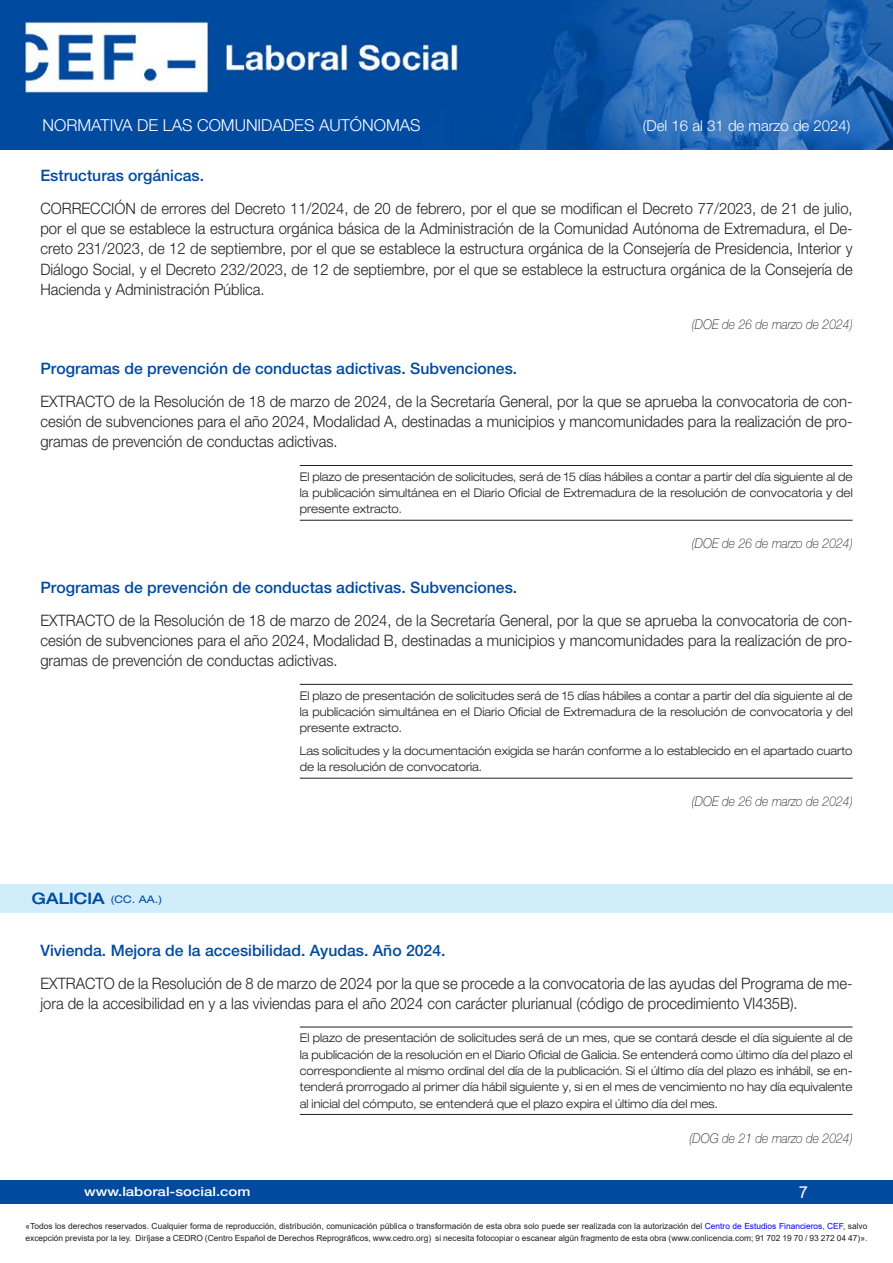
<style>
.page{position:relative;width:893px;height:1263px;background:#fff}
.page>*{position:absolute;margin:0;border:0;box-sizing:border-box;transform-origin:0 0}
.t1{font:300 16.5px "Helvetica Neue LT Std";color:#fff}
.t2{font:16.5px "Arial";color:#fff}
.Contenido{font:300 15.75px/20.1px "Helvetica Neue LT Std";color:#231f20;text-align:justify;scale:.94 1}
.Título-cabecera{font:500 15.75px "Helvetica Neue LT Std";color:#004a9f}
.t3{font:300 15px "Helvetica Neue LT Std";color:#fff}
.publicación{font:italic 100 13.5px "Helvetica Neue LT Std";color:#231f20;scale:.9 1}
.t4{font:500 12.75px "Helvetica Neue LT Std";color:#fff;scale:1.18 1}
.Plazo{font:300 expanded 12px/16.4px "Helvetica Neue LT Std";color:#231f20;text-align:justify;scale:.92 1}
.plazo_sin_filete_inf{font:300 expanded 12px/16.4px "Helvetica Neue LT Std";letter-spacing:.005em;color:#231f20;text-align:justify;scale:.92 1}
.a__plazo_-_cierre{font:300 expanded 12px/16.4px "Helvetica Neue LT Std";color:#231f20;scale:.92 1}
.Comunidades_division{font:expanded 10.5px "Helvetica Neue LT Std";color:#004a9f}
.t5{font:8.4px/12px "Arial";color:#231f20}
.s1{font-weight:500;font-size:15.75px}
.s2{color:#00f}
</style>
<div class="page">
<div style="left:0;top:1180px;width:893px;height:23px;background:#004a9f"></div>
<img style="left:0;top:0;width:893px;height:149px">
<hr style="left:300px;top:465px;width:553px;height:1px;background:#231f20">
<hr style="left:300px;top:520px;width:553px;height:1px;background:#231f20">
<hr style="left:300px;top:684px;width:553px;height:1px;background:#231f20">
<hr style="left:300px;top:778px;width:553px;height:1px;background:#231f20">
<hr style="left:300px;top:1027px;width:553px;height:1px;background:#231f20">
<hr style="left:300px;top:1114px;width:553px;height:1px;background:#231f20">
<div style="left:0;top:884px;width:893px;height:29px;background:#cfedfb"></div>
<p class="t1" style="left:43px;top:115px;width:379px">NORMATIVA DE LAS COMUNIDADES AUTÓNOMAS</p>
<p class="t3" style="left:643px;top:117px;width:209px">(Del 16 al 31 de marzo de 2024)</p>
<p class="Título-cabecera" style="left:40px;top:166px;width:165px">Estructuras orgánicas.</p>
<p class="Contenido" style="left:40px;top:198px;width:866px">CORRECCIÓN de errores del Decreto 11/2024, de 20 de febrero, por el que se modifican el Decreto 77/2023, de 21 de julio, por el que se establece la estructura orgánica básica de la Administración de la Comunidad Autónoma de Extremadura, el De&shy;creto 231/2023, de 12 de septiembre, por el que se establece la estructura orgánica de la Consejería de Presidencia, Interior y Diálogo Social, y el Decreto 232/2023, de 12 de septiembre, por el que se establece la estructura orgánica de la Consejería de Hacienda y Administración Pública.</p>
<p class="publicación" style="left:692px;top:317px;width:180px">(DOE de 26 de marzo de 2024)</p>
<p class="Título-cabecera" style="left:40px;top:359px;width:478px">Programas de prevención de conductas adictivas. Subvenciones.</p>
<p class="Contenido" style="left:40px;top:391px;width:865px">EXTRACTO de la Resolución de 18 de marzo de 2024, de la Secretaría General, por la que se aprueba la convocatoria de con&shy;cesión de subvenciones para el año 2024, Modalidad A, destinadas a municipios y mancomunidades para la realización de pro&shy;gramas de prevención de conductas adictivas.</p>
<p class="Plazo" style="left:300px;top:468px;width:603px">El plazo de presentación de solicitudes, será de 15 días hábiles a contar a partir del día siguiente al de la publicación simultánea en el Diario Oficial de Extremadura de la resolución de convocatoria y del presente extracto.</p>
<p class="publicación" style="left:692px;top:536px;width:180px">(DOE de 26 de marzo de 2024)</p>
<p class="Título-cabecera" style="left:40px;top:578px;width:478px">Programas de prevención de conductas adictivas. Subvenciones.</p>
<p class="Contenido" style="left:40px;top:610px;width:865px">EXTRACTO de la Resolución de 18 de marzo de 2024, de la Secretaría General, por la que se aprueba la convocatoria de con&shy;cesión de subvenciones para el año 2024, Modalidad B, destinadas a municipios y mancomunidades para la realización de pro&shy;gramas de prevención de conductas adictivas.</p>
<p class="plazo_sin_filete_inf" style="left:300px;top:687px;width:603px">El plazo de presentación de solicitudes será de 15 días hábiles a contar a partir del día siguiente al de la publicación simultánea en el Diario Oficial de Extremadura de la resolución de convocatoria y del presente extracto.</p>
<p class="a__plazo_-_cierre" style="left:300px;top:742px;width:602px">Las solicitudes y la documentación exigida se harán conforme a lo establecido en el apartado cuarto de la resolución de convocatoria.</p>
<p class="publicación" style="left:692px;top:794px;width:180px">(DOE de 26 de marzo de 2024)</p>
<p class="Comunidades_division" style="left:32px;top:893px;width:132px"><span class="s1">GALICIA</span> (CC. AA.)</p>
<p class="Título-cabecera" style="left:40px;top:941px;width:407px">Vivienda. Mejora de la accesibilidad. Ayudas. Año 2024.</p>
<p class="Contenido" style="left:40px;top:973px;width:865px">EXTRACTO de la Resolución de 8 de marzo de 2024 por la que se procede a la convocatoria de las ayudas del Programa de me&shy;jora de la accesibilidad en y a las viviendas para el año 2024 con carácter plurianual (código de procedimiento VI435B).</p>
<p class="Plazo" style="left:300px;top:1030px;width:602px">El plazo de presentación de solicitudes será de un mes, que se contará desde el día siguiente al de la publicación de la resolución en el Diario Oficial de Galicia. Se entenderá como último día del plazo el correspondiente al mismo ordinal del día de la publicación. Si el último día del plazo es inhábil, se en&shy;tenderá prorrogado al primer día hábil siguiente y, si en el mes de vencimiento no hay día equivalente al inicial del cómputo, se entenderá que el plazo expira el último día del mes.</p>
<p class="publicación" style="left:690px;top:1130px;width:183px">(DOG de 21 de marzo de 2024)</p>
<p class="t4" style="left:84px;top:1184px;width:143px">www.laboral-social.com</p>
<p class="t2" style="left:799px;top:1180px;width:11px">7</p>
<p class="t5" style="left:26px;top:1220px;width:843px">«Todos los derechos reservados. Cualquier forma de reproducción, distribución, comunicación pública o transformación de esta obra solo puede ser realizada con la autorización del <span class="s2">Centro de Estudios Financieros, CEF</span>, salvo excepción prevista por la ley. Diríjase a CEDRO (Centro Español de Derechos Reprográficos, www.cedro.org) si necesita fotocopiar o escanear algún fragmento de esta obra (www.conlicencia.com; 91 702 19 70 / 93 272 04 47)».</p>
</div>
